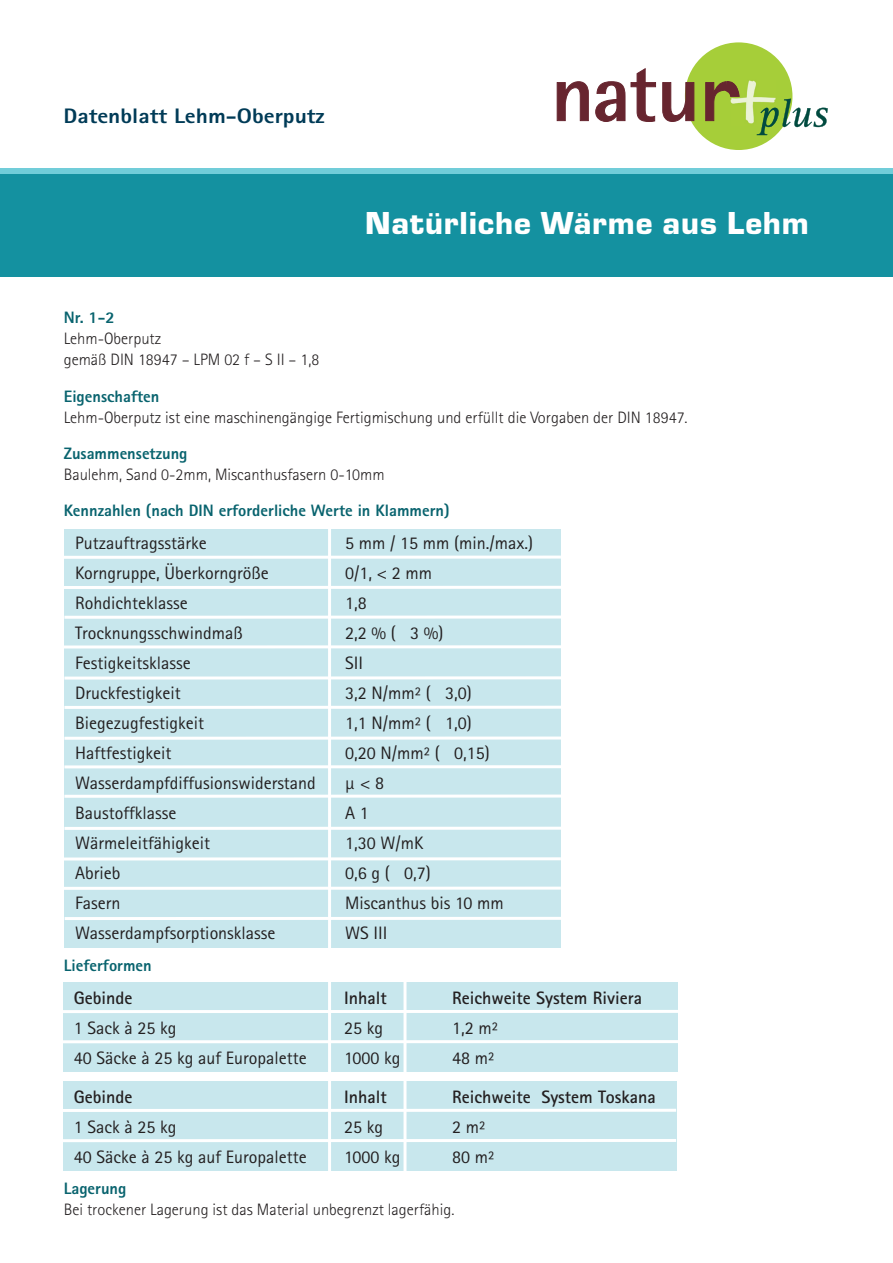
<style>
.page{position:relative;width:893px;height:1263px;background:#fff}
.page>*{position:absolute;margin:0;border:0;box-sizing:border-box;transform-origin:0 0}
.t1{font:900 33px "Eurostile";letter-spacing:.025em;color:#fff}
.t2{font:800 21px "Agfa Rotis Sans Serif";color:#003b57;scale:1.12 1}
.t3{font:18px "Agfa Rotis Sans Serif";color:#231f20}
.t4{font:700 18px "Agfa Rotis Sans Serif";color:#231f20}
.t5{font:300 16.5px/21px "Agfa Rotis Sans Serif";color:#231f20}
.t6{font:800 16.5px "Agfa Rotis Sans Serif";color:#08636e}
</style>
<div class="page">
<div style="left:0;top:168px;width:893px;height:13px;background:#71cdd9"></div>
<div style="left:0;top:174px;width:893px;height:102px;background:#1491a0"></div>
<div style="left:685px;top:42px;width:107px;height:108px;background:#a6ce39;border-radius:50%"></div>
<svg style="left:757px;top:99px;width:71px;height:36px"></svg>
<svg style="left:556px;top:67px;width:174px;height:55px"></svg>
<img style="left:730px;top:80px;width:47px;height:46px">
<img style="left:760px;top:108px;width:17px;height:18px">
<img style="left:730px;top:81px;width:10px;height:16px">
<div style="left:63px;top:982px;width:614px;height:89px;background:#c8e7ed"></div>
<hr style="left:62px;top:1010px;width:649px;height:3px;background:#fff">
<hr style="left:63px;top:1040px;width:648px;height:3px;background:#fff">
<div style="left:63px;top:1081px;width:613px;height:89px;background:#c8e7ed"></div>
<hr style="left:62px;top:1109px;width:614px;height:3px;background:#fff">
<hr style="left:62px;top:1139px;width:614px;height:3px;background:#fff">
<hr style="left:404px;top:972px;width:2px;height:209px;background:#fff">
<div style="left:64px;top:529px;width:496px;height:418px;background:#c8e7ed"></div>
<hr style="left:63px;top:556px;width:498px;height:3px;background:#fff">
<hr style="left:64px;top:586px;width:498px;height:3px;background:#fff">
<svg style="left:64px;top:615px;width:497px;height:4px"></svg>
<hr style="left:63px;top:645px;width:498px;height:3px;background:#fff">
<hr style="left:64px;top:676px;width:499px;height:3px;background:#fff">
<hr style="left:64px;top:706px;width:499px;height:3px;background:#fff">
<svg style="left:64px;top:736px;width:497px;height:4px"></svg>
<hr style="left:64px;top:765px;width:499px;height:3px;background:#fff">
<svg style="left:64px;top:794px;width:497px;height:4px"></svg>
<hr style="left:64px;top:827px;width:499px;height:3px;background:#fff">
<hr style="left:328px;top:523px;width:3px;height:651px;background:#fff">
<hr style="left:63px;top:857px;width:498px;height:3px;background:#fff">
<hr style="left:63px;top:887px;width:498px;height:3px;background:#fff">
<hr style="left:65px;top:917px;width:498px;height:3px;background:#fff">
<p class="t2" style="left:63px;top:102px;width:235px">Datenblatt Lehm-Oberputz</p>
<h1 class="t1" style="left:365px;top:200px;width:445px">Natürliche Wärme aus Lehm</h1>
<p class="t6" style="left:64px;top:307px;width:52px">Nr. 1-2</p>
<p class="t5" style="left:64px;top:328px;width:257px">Lehm-Oberputz<br>gemäß DIN 18947 – LPM 02 f – S II – 1,8</p>
<p class="t6" style="left:64px;top:385px;width:97px">Eigenschaften</p>
<p class="t5" style="left:64px;top:406px;width:625px">Lehm-Oberputz ist eine maschinengängige Fertigmischung und erfüllt die Vorgaben der DIN 18947.</p>
<p class="t6" style="left:64px;top:442px;width:125px">Zusammensetzung</p>
<p class="t5" style="left:64px;top:463px;width:322px">Baulehm, Sand 0-2mm, Miscanthusfasern 0-10mm</p>
<p class="t6" style="left:64px;top:499px;width:387px">Kennzahlen (nach DIN erforderliche Werte in Klammern)</p>
<p class="t3" style="left:75px;top:532px;width:133px">Putzauftragsstärke</p>
<p class="t3" style="left:345px;top:532px;width:190px">5 mm / 15 mm (min./max.)</p>
<p class="t3" style="left:75px;top:562px;width:195px">Korngruppe, Überkorngröße</p>
<p class="t3" style="left:345px;top:562px;width:88px">0/1, &lt; 2 mm</p>
<p class="t3" style="left:75px;top:592px;width:114px">Rohdichteklasse</p>
<p class="t3" style="left:345px;top:592px;width:23px">1,8</p>
<p class="t3" style="left:75px;top:622px;width:169px">Trocknungsschwindmaß</p>
<p class="t3" style="left:345px;top:622px;width:100px">2,2 % (≤ 3 %)</p>
<p class="t3" style="left:75px;top:652px;width:117px">Festigkeitsklasse</p>
<p class="t3" style="left:345px;top:652px;width:19px">SII</p>
<p class="t3" style="left:75px;top:682px;width:107px">Druckfestigkeit</p>
<p class="t3" style="left:345px;top:682px;width:128px">3,2 N/mm² (≥ 3,0)</p>
<p class="t3" style="left:75px;top:712px;width:130px">Biegezugfestigkeit</p>
<p class="t3" style="left:345px;top:712px;width:128px">1,1 N/mm² (≥ 1,0)</p>
<p class="t3" style="left:75px;top:742px;width:98px">Haftfestigkeit</p>
<p class="t3" style="left:345px;top:742px;width:146px">0,20 N/mm² (≥ 0,15)</p>
<p class="t3" style="left:75px;top:772px;width:242px">Wasserdampfdiffusionswiderstand</p>
<p class="t3" style="left:345px;top:772px;width:41px">µ &lt; 8</p>
<p class="t3" style="left:75px;top:802px;width:103px">Baustoffklasse</p>
<p class="t3" style="left:345px;top:802px;width:25px">A 1</p>
<p class="t3" style="left:75px;top:832px;width:136px">Wärmeleitfähigkeit</p>
<p class="t3" style="left:345px;top:832px;width:80px">1,30 W/mK</p>
<p class="t3" style="left:75px;top:862px;width:47px">Abrieb</p>
<p class="t3" style="left:345px;top:862px;width:87px">0,6 g (≤ 0,7)</p>
<p class="t3" style="left:75px;top:892px;width:47px">Fasern</p>
<p class="t3" style="left:345px;top:892px;width:160px">Miscanthus bis 10 mm</p>
<p class="t3" style="left:75px;top:922px;width:202px">Wasserdampfsorptionsklasse</p>
<p class="t3" style="left:345px;top:922px;width:44px">WS III</p>
<p class="t6" style="left:64px;top:955px;width:89px">Lieferformen</p>
<p class="t4" style="left:74px;top:986px;width:60px">Gebinde</p>
<p class="t4" style="left:344px;top:986px;width:44px">Inhalt</p>
<p class="t4" style="left:452px;top:986px;width:192px">Reichweite System Riviera</p>
<p class="t3" style="left:74px;top:1017px;width:104px">1 Sack à 25 kg</p>
<p class="t3" style="left:344px;top:1017px;width:40px">25 kg</p>
<p class="t3" style="left:452px;top:1017px;width:48px">1,2 m²</p>
<p class="t3" style="left:74px;top:1047px;width:234px">40 Säcke à 25 kg auf Europalette</p>
<p class="t3" style="left:344px;top:1047px;width:58px">1000 kg</p>
<p class="t3" style="left:452px;top:1047px;width:44px">48 m²</p>
<p class="t4" style="left:74px;top:1085px;width:60px">Gebinde</p>
<p class="t4" style="left:344px;top:1085px;width:44px">Inhalt</p>
<p class="t4" style="left:452px;top:1085px;width:205px">Reichweite System Toskana</p>
<p class="t3" style="left:74px;top:1116px;width:104px">1 Sack à 25 kg</p>
<p class="t3" style="left:344px;top:1116px;width:40px">25 kg</p>
<p class="t3" style="left:452px;top:1116px;width:35px">2 m²</p>
<p class="t3" style="left:74px;top:1146px;width:234px">40 Säcke à 25 kg auf Europalette</p>
<p class="t3" style="left:344px;top:1146px;width:58px">1000 kg</p>
<p class="t3" style="left:452px;top:1146px;width:44px">80 m²</p>
<p class="t6" style="left:64px;top:1178px;width:64px">Lagerung</p>
<p class="t5" style="left:64px;top:1199px;width:392px">Bei trockener Lagerung ist das Material unbegrenzt lagerfähig.</p>
</div>
